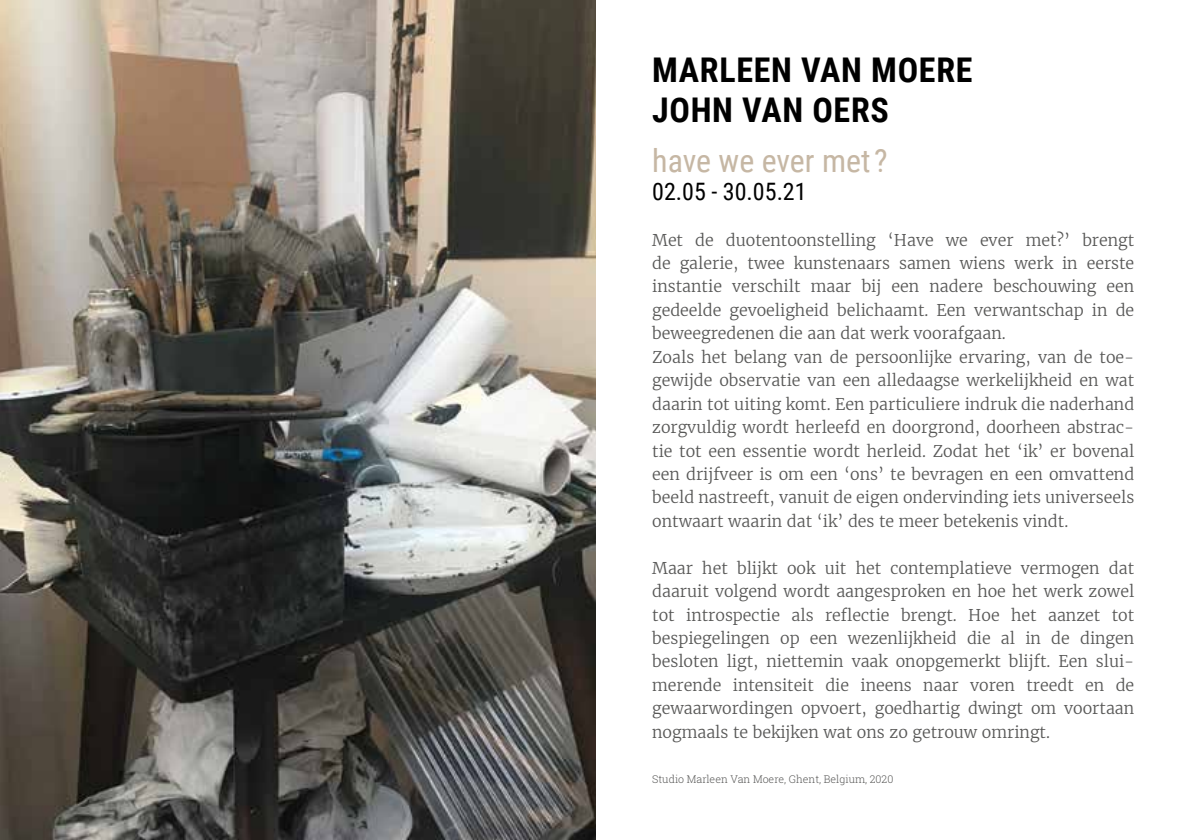
<style>
.page{position:relative;width:1191px;height:840px;background:#fff}
.page>*{position:absolute;margin:0;border:0;box-sizing:border-box;transform-origin:0 0}
.t1{font:700 34px/39.6px "Roboto Condensed";letter-spacing:.02em;color:#000}
.t2{font:32px "Roboto Condensed";color:#c6b7a4}
.t3{font:24px "Roboto Condensed";color:#000}
.t4{font:300 16px/23.4px "Merriweather";color:#575756}
.t5{font:300 10.6px "Roboto Slab";color:#575756}
</style>
<div class="page">
<img style="left:0;top:0;width:595px;height:839px">
<h1 class="t1" style="left:652px;top:49px;width:322px">MARLEEN VAN MOERE<br>JOHN VAN OERS</h1>
<h2 class="t2" style="left:652px;top:138px;width:237px">have we ever met ?</h2>
<h3 class="t3" style="left:652px;top:175px;width:156px">02.05 - 30.05.21</h3>
<p class="t4" style="left:652px;top:228px;width:483px">Met de duotentoonstelling ‘Have we ever met?’ brengt de galerie, twee kunstenaars samen wiens werk in eerste instantie verschilt maar bij een nadere beschouwing een gedeelde gevoeligheid belichaamt. Een verwantschap in de beweegredenen die aan dat werk voorafgaan.<br>Zoals het belang van de persoonlijke ervaring, van de toe&shy;gewijde observatie van een alledaagse werkelijkheid en wat daarin tot uiting komt. Een particuliere indruk die naderhand zorgvuldig wordt herleefd en doorgrond, doorheen abstrac&shy;tie tot een essentie wordt herleid. Zodat het ‘ik’ er bovenal een drijfveer is om een ‘ons’ te bevragen en een omvattend beeld nastreeft, vanuit de eigen ondervinding iets universeels ontwaart waarin dat ‘ik’ des te meer betekenis vindt.</p>
<p class="t4" style="left:652px;top:555px;width:483px;text-align:justify">Maar het blijkt ook uit het contemplatieve vermogen dat daaruit volgend wordt aangesproken en hoe het werk zowel tot introspectie als reflectie brengt. Hoe het aanzet tot bespiegelingen op een wezenlijkheid die al in de dingen besloten ligt, niettemin vaak onopgemerkt blijft. Een slui&shy;merende intensiteit die ineens naar voren treedt en de gewaarwordingen opvoert, goedhartig dwingt om voortaan nogmaals te bekijken wat ons zo getrouw omringt.</p>
<p class="t5" style="left:652px;top:771px;width:243px">Studio Marleen Van Moere, Ghent, Belgium, 2020</p>
</div>
